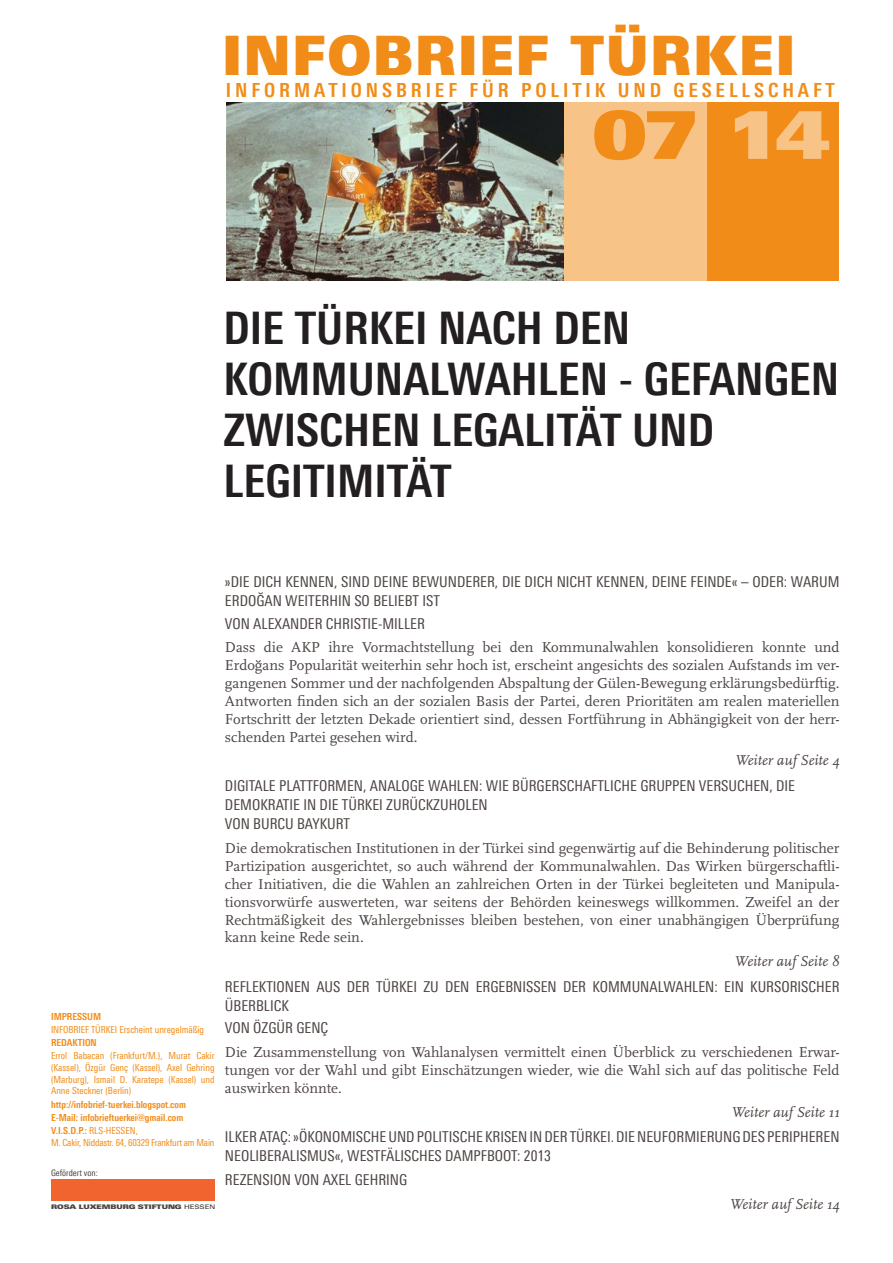
<style>
.page{position:relative;width:893px;height:1263px;background:#fff}
.page>*{position:absolute;margin:0;border:0;box-sizing:border-box;transform-origin:0 0}
.t1{font:66px "Linotype Univers 940 Ex X Black";color:#f18c18}
.t2{font:54.6px "Linotype Univers 940 Ex X Black";letter-spacing:.06em;color:#f18c18;scale:.77 1}
.t3{font:700 45px/51px "Linotype Univers 620 Cn";color:#231f20}
.t4{font:700 19.5px "Linotype Univers 620 Cn";letter-spacing:.2em;color:#f18c18}
.Text2{font:15px/17.9px "Scala Pro";color:#4b4341;text-align:justify}
.Paragraph_Style_1{font:15px/19.4px "Linotype Univers 420 Cn";color:#4b4341}
.Text2-2{font:italic 15px "Scala Pro";color:#4b4341}
.Text2-3{font:15px "Linotype Univers 420 Cn";color:#4b4341}
.t5{font:9.75px/11.7px "Linotype Univers 420 Cn";color:#f18c18;text-align:justify}
.t6{font:700 9.75px "Linotype Univers 620 Cn";color:#f18c18}
.t7{font:9.75px "Linotype Univers 420 Cn";letter-spacing:-.02em;color:#f18c18}
.Text{font:9px "Linotype Univers 420 Cn";color:#4b4341}
.Text-2{font:6.3px "Linotype Univers 940 Ex X Black";color:#4b4341}
.s1{color:#f8c387}
.s2{font-family:"Linotype Univers 420 Cn";font-weight:400}
.s3{font-family:"Linotype Univers 540 Ex";font-weight:500}
</style>
<div class="page">
<div style="left:675px;top:102px;width:163px;height:178px;background:#f18c18"></div>
<div style="left:564px;top:102px;width:142px;height:178px;background:#f8c387"></div>
<div style="left:51px;top:1179px;width:163px;height:22px;background:#f2642f"></div>
<img style="left:226px;top:102px;width:338px;height:178px">
<p class="t2" style="left:223px;top:23px;width:744px">INFOBRIEF TÜRKEI</p>
<p class="t4" style="left:226px;top:78px;width:610px">INFORMATIONSBRIEF FÜR POLITIK UND GESELLSCHAFT</p>
<p class="t1" style="left:592px;top:96px;width:239px">07 <span class="s1">14</span></p>
<p class="t3" style="left:223px;top:302px;width:617px">DIE TÜRKEI NACH DEN<br>KOMMUNALWAHLEN - GEFANGEN<br>ZWISCHEN LEGALITÄT UND<br>LEGITIMITÄT</p>
<p class="t6" style="left:51px;top:1010px;width:52px">IMPRESSUM</p>
<p class="t5" style="left:51px;top:1023px;width:155px">INFOBRIEF TÜRKEI Erscheint unregelmäßig</p>
<p class="t6" style="left:51px;top:1037px;width:47px">REDAKTION</p>
<p class="t5" style="left:51px;top:1050px;width:165px">Errol Babacan (Frankfurt/M.), Murat Cakir (Kassel), Özgür Genç (Kassel), Axel Gehring (Marburg), Ismail D. Karatepe (Kassel) und Anne Steckner (Berlin)</p>
<p class="t6" style="left:51px;top:1098px;width:136px">http://infobrief-tuerkei.blogspot.com</p>
<p class="t6" style="left:51px;top:1111px;width:134px">E-Mail: infobrieftuerkei@gmail.com</p>
<p class="t6" style="left:51px;top:1125px;width:89px">V.I.S.D.P.: <span class="s2">RLS-HESSEN,</span></p>
<p class="t7" style="left:51px;top:1136px;width:165px">M. Cakir, Niddastr. 64, 60329 Frankfurt am Main</p>
<p class="Text" style="left:51px;top:1167px;width:48px">Gefördert von:</p>
<p class="Paragraph_Style_1" style="left:225px;top:572px;width:616px">»DIE DICH KENNEN, SIND DEINE BEWUNDERER, DIE DICH NICHT KENNEN, DEINE FEINDE« – ODER: WARUM<br>ERDOĞAN WEITERHIN SO BELIEBT IST</p>
<p class="Paragraph_Style_1" style="left:225px;top:613px;width:201px">VON ALEXANDER CHRISTIE-MILLER</p>
<p class="Text2" style="left:225px;top:638px;width:616px">Dass die AKP ihre Vormachtstellung bei den Kommunalwahlen konsolidieren konnte und Erdoğans Popularität weiterhin sehr hoch ist, erscheint angesichts des sozialen Aufstands im ver&shy;gangenen Sommer und der nachfolgenden Abspaltung der Gülen-Bewegung erklärungsbedürftig.<br>Antworten finden sich an der sozialen Basis der Partei, deren Prioritäten am realen materiellen Fortschritt der letzten Dekade orientiert sind, dessen Fortführung in Abhängigkeit von der herr&shy;schenden Partei gesehen wird.</p>
<p class="Text2-2" style="left:735px;top:751px;width:106px">Weiter auf Seite 4</p>
<p class="Paragraph_Style_1" style="left:225px;top:776px;width:572px">DIGITALE PLATTFORMEN, ANALOGE WAHLEN: WIE BÜRGERSCHAFTLICHE GRUPPEN VERSUCHEN, DIE<br>DEMOKRATIE IN DIE TÜRKEI ZURÜCKZUHOLEN<br>VON BURCU BAYKURT</p>
<p class="Text2" style="left:225px;top:839px;width:616px">Die demokratischen Institutionen in der Türkei sind gegenwärtig auf die Behinderung politischer Partizipation ausgerichtet, so auch während der Kommunalwahlen. Das Wirken bürgerschaftli&shy;cher Initiativen, die die Wahlen an zahlreichen Orten in der Türkei begleiteten und Manipula&shy;tionsvorwürfe auswerteten, war seitens der Behörden keineswegs willkommen. Zweifel an der Rechtmäßigkeit des Wahlergebnisses bleiben bestehen, von einer unabhängigen Überprüfung kann keine Rede sein.</p>
<p class="Text2-2" style="left:734px;top:952px;width:107px">Weiter auf Seite 8</p>
<p class="Paragraph_Style_1" style="left:225px;top:976px;width:616px">REFLEKTIONEN AUS DER TÜRKEI ZU DEN ERGEBNISSEN DER KOMMUNALWAHLEN: EIN KURSORISCHER<br>ÜBERBLICK</p>
<p class="Paragraph_Style_1" style="left:225px;top:1018px;width:105px">VON ÖZGÜR GENÇ</p>
<p class="Text2" style="left:225px;top:1043px;width:616px">Die Zusammenstellung von Wahlanalysen vermittelt einen Überblick zu verschiedenen Erwar&shy;tungen vor der Wahl und gibt Einschätzungen wieder, wie die Wahl sich auf das politische Feld auswirken könnte.</p>
<p class="Text2-2" style="left:731px;top:1102px;width:110px">Weiter auf Seite 11</p>
<p class="Paragraph_Style_1" style="left:225px;top:1127px;width:616px">ILKER ATAÇ: »ÖKONOMISCHE UND POLITISCHE KRISEN IN DER TÜRKEI. DIE NEUFORMIERUNG DES PERIPHEREN<br>NEOLIBERALISMUS«, WESTFÄLISCHES DAMPFBOOT: 2013</p>
<p class="Text2-3" style="left:225px;top:1171px;width:184px">REZENSION VON AXEL GEHRING</p>
<p class="Text-2" style="left:51px;top:1203px;width:166px">ROSA LUXEMBURG STIFTUNG <span class="s3">HESSEN</span></p>
<p class="Text2-2" style="left:729px;top:1195px;width:112px">Weiter auf Seite 14</p>
</div>
